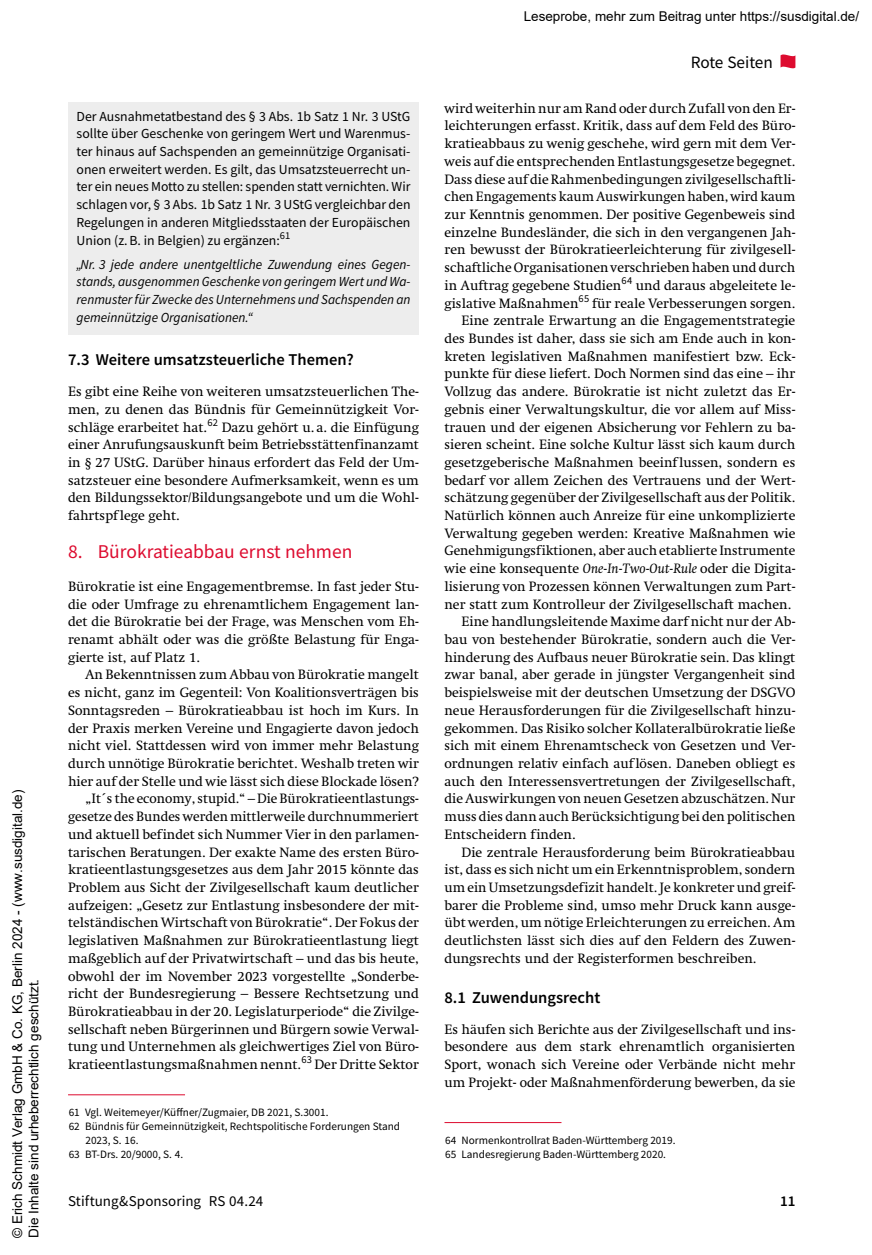
<style>
.page{position:relative;width:872px;height:1255px;background:#fff}
.page>*{position:absolute;margin:0;border:0;box-sizing:border-box;transform-origin:0 0}
.t1{font:19.5px "Source Sans Pro";color:#dd0b2f}
.t2{font:17.25px "Source Sans Pro";letter-spacing:-.005em;color:#000}
.t3{font:600 16.5px "Source Sans Pro";color:#000}
.t4{font:15px "Source Sans Pro";letter-spacing:.005em;color:#000}
.t5{font:600 15px "Source Sans Pro";color:#000}
.t6{font:13.8px/17.7px "Swift LT Pro";color:#000;text-align:justify}
.t7{font:13.8px/17.7px "Source Sans Pro";color:#000;text-align:justify}
.t8{font:italic 13.8px/17.7px "Source Sans Pro";color:#000;text-align:justify}
.t9{font:13.5px/16.2px "Arial";color:#000}
.t10{font:11.25px/13.8px "Source Sans Pro";color:#000}
.s1{font-style:italic}
</style>
<div class="page">
<svg style="left:780px;top:54px;width:15px;height:14px"></svg>
<div style="left:68px;top:102px;width:351px;height:232px;background:#ededed"></div>
<hr style="left:68px;top:1094px;width:117px;height:1px;background:#dd0b2f">
<hr style="left:444px;top:1122px;width:117px;height:1px;background:#dd0b2f">
<p class="t9" style="left:9px;top:1237px;width:450px;rotate:-90deg">© Erich Schmidt Verlag GmbH &amp; Co. KG, Berlin 2024 - (www.susdigital.de)<br>Die Inhalte sind urheberrechtlich geschützt.</p>
<p class="t9" style="left:523px;top:8px;width:337px">Leseprobe, mehr zum Beitrag unter https://susdigital.de/</p>
<p class="t7" style="left:77px;top:107px;width:335px">Der Ausnahmetatbestand des § 3 Abs. 1b Satz 1 Nr. 3 UStG sollte über Geschenke von geringem Wert und Warenmus&shy;ter hinaus auf Sachspenden an gemeinnützige Organisati&shy;onen erweitert werden. Es gilt, das Umsatzsteuerrecht un&shy;ter ein neues Motto zu stellen: spenden statt vernichten. Wir schlagen vor, § 3 Abs. 1b Satz 1 Nr. 3 UStG vergleichbar den Regelungen in anderen Mitgliedsstaaten der Europäischen Union (z.B. in Belgien) zu ergänzen:<sup>61</sup></p>
<p class="t8" style="left:77px;top:255px;width:335px">„Nr. 3 jede andere unentgeltliche Zuwendung eines Gegen&shy;stands, ausgenommen Geschenke von geringem Wert und Wa&shy;renmuster für Zwecke des Unternehmens und Sachspenden an gemeinnützige Organisationen.“</p>
<p class="t3" style="left:68px;top:349px;width:287px">7.3 Weitere umsatzsteuerliche Themen?</p>
<p class="t6" style="left:68px;top:382px;width:352px">Es gibt eine Reihe von weiteren umsatzsteuerlichen The&shy;men, zu denen das Bündnis für Gemeinnützigkeit Vor&shy;schläge erarbeitet hat.<sup>62</sup> Dazu gehört u.a. die Einfügung einer Anrufungsauskunft beim Betriebsstättenfinanzamt in § 27 UStG. Darüber hinaus erfordert das Feld der Um&shy;satzsteuer eine besondere Aufmerksamkeit, wenn es um den Bildungssektor/Bildungsangebote und um die Wohl&shy;fahrtspflege geht.</p>
<h1 class="t1" style="left:68px;top:539px;width:286px">8. Bürokratieabbau ernst nehmen</h1>
<p class="t6" style="left:68px;top:577px;width:352px">Bürokratie ist eine Engagementbremse. In fast jeder Stu&shy;die oder Umfrage zu ehrenamtlichem Engagement lan&shy;det die Bürokratie bei der Frage, was Menschen vom Eh&shy;renamt abhält oder was die größte Belastung für Enga&shy;gierte ist, auf Platz 1.</p>
<p class="t6" style="left:68px;top:666px;width:352px;text-align:right">An Bekenntnissen zum Abbau von Bürokratie mangelt<br>es nicht, ganz im Gegenteil: Von Koalitionsverträgen bis Sonntagsreden – Bürokratieabbau ist hoch im Kurs. In der Praxis merken Vereine und Engagierte davon jedoch nicht viel. Stattdessen wird von immer mehr Belastung durch unnötige Bürokratie berichtet. Weshalb treten wir hier auf der Stelle und wie lässt sich diese Blockade lösen? „It´s the economy, stupid.“ – Die Bürokratieentlastungs&shy;gesetze des Bundes werden mittlerweile durchnummeriert und aktuell befindet sich Nummer Vier in den parlamen&shy;tarischen Beratungen. Der exakte Name des ersten Büro&shy;kratieentlastungsgesetzes aus dem Jahr 2015 könnte das Problem aus Sicht der Zivilgesellschaft kaum deutlicher aufzeigen: „Gesetz zur Entlastung insbesondere der mit&shy;telständischen Wirtschaft von Bürokratie“. Der Fokus der legislativen Maßnahmen zur Bürokratieentlastung liegt maßgeblich auf der Privatwirtschaft – und das bis heute, obwohl der im November 2023 vorgestellte „Sonderbe&shy;richt der Bundesregierung – Bessere Rechtsetzung und Bürokratieabbau in der 20. Legislaturperiode“ die Zivilge&shy;sellschaft neben Bürgerinnen und Bürgern sowie Verwal&shy;tung und Unternehmen als gleichwertiges Ziel von Büro&shy;kratieentlastungsmaßnahmen nennt.<sup>63</sup> Der Dritte Sektor</p>
<p class="t10" style="left:69px;top:1105px;width:261px">61 Vgl. Weitemeyer/Küffner/Zugmaier, DB 2021, S.3001.</p>
<p class="t10" style="left:69px;top:1119px;width:333px">62 Bündnis für Gemeinnützigkeit, Rechtspolitische Forderungen Stand</p>
<p class="t10" style="left:85px;top:1132px;width:55px">2023, S. 16.</p>
<p class="t10" style="left:69px;top:1146px;width:116px">63 BT-Drs. 20/9000, S. 4.</p>
<p class="t2" style="left:690px;top:51px;width:84px">Rote Seiten</p>
<p class="t6" style="left:444px;top:99px;width:352px">wird weiterhin nur am Rand oder durch Zufall von den Er-</p>
<p class="t6" style="left:444px;top:117px;width:352px">leichterungen erfasst. Kritik, dass auf dem Feld des Büro-</p>
<p class="t6" style="left:444px;top:135px;width:352px">kratieabbaus zu wenig geschehe, wird gern mit dem Ver-</p>
<p class="t6" style="left:444px;top:152px;width:352px">weis auf die entsprechenden Entlastungsgesetze begegnet.</p>
<p class="t6" style="left:444px;top:170px;width:352px">Dass diese auf die Rahmenbedingungen zivilgesellschaftli-</p>
<p class="t6" style="left:444px;top:188px;width:352px">chen Engagements kaum Auswirkungen haben, wird kaum</p>
<p class="t6" style="left:444px;top:205px;width:352px">zur Kenntnis genommen. Der positive Gegenbeweis sind</p>
<p class="t6" style="left:444px;top:223px;width:352px">einzelne Bundesländer, die sich in den vergangenen Jah-</p>
<p class="t6" style="left:444px;top:241px;width:352px">ren bewusst der Bürokratieerleichterung für zivilgesell-</p>
<p class="t6" style="left:444px;top:258px;width:352px">schaftliche Organisationen verschrieben haben und durch</p>
<p class="t6" style="left:444px;top:276px;width:352px">in Auftrag gegebene Studien<sup>64</sup> und daraus abgeleitete le-</p>
<p class="t6" style="left:444px;top:294px;width:352px">gislative Maßnahmen<sup>65</sup> für reale Verbesserungen sorgen.</p>
<p class="t6" style="left:461px;top:312px;width:335px">Eine zentrale Erwartung an die Engagementstrategie</p>
<p class="t6" style="left:444px;top:329px;width:352px">des Bundes ist daher, dass sie sich am Ende auch in kon-</p>
<p class="t6" style="left:444px;top:347px;width:352px">kreten legislativen Maßnahmen manifestiert bzw. Eck-</p>
<p class="t6" style="left:444px;top:365px;width:352px">punkte für diese liefert. Doch Normen sind das eine – ihr</p>
<p class="t6" style="left:444px;top:382px;width:352px">Vollzug das andere. Bürokratie ist nicht zuletzt das Er-</p>
<p class="t6" style="left:444px;top:400px;width:352px">gebnis einer Verwaltungskultur, die vor allem auf Miss-</p>
<p class="t6" style="left:444px;top:418px;width:352px">trauen und der eigenen Absicherung vor Fehlern zu ba-</p>
<p class="t6" style="left:444px;top:435px;width:352px">sieren scheint. Eine solche Kultur lässt sich kaum durch</p>
<p class="t6" style="left:444px;top:453px;width:352px">gesetzgeberische Maßnahmen beeinflussen, sondern es</p>
<p class="t6" style="left:444px;top:471px;width:352px">bedarf vor allem Zeichen des Vertrauens und der Wert-</p>
<p class="t6" style="left:444px;top:489px;width:352px">schätzung gegenüber der Zivilgesellschaft aus der Politik.</p>
<p class="t6" style="left:444px;top:506px;width:352px">Natürlich können auch Anreize für eine unkomplizierte</p>
<p class="t6" style="left:444px;top:524px;width:352px">Verwaltung gegeben werden: Kreative Maßnahmen wie</p>
<p class="t6" style="left:444px;top:542px;width:352px">Genehmigungsfiktionen, aber auch etablierte Instrumente</p>
<p class="t6" style="left:444px;top:559px;width:352px">wie eine konsequente <span class="s1">One-In-Two-Out-Rule</span> oder die Digita-</p>
<p class="t6" style="left:444px;top:577px;width:352px">lisierung von Prozessen können Verwaltungen zum Part-</p>
<p class="t6" style="left:444px;top:595px;width:348px">ner statt zum Kontrolleur der Zivilgesellschaft machen.</p>
<p class="t6" style="left:461px;top:612px;width:335px">Eine handlungsleitende Maxime darf nicht nur der Ab-</p>
<p class="t6" style="left:444px;top:630px;width:352px">bau von bestehender Bürokratie, sondern auch die Ver-</p>
<p class="t6" style="left:444px;top:648px;width:352px">hinderung des Aufbaus neuer Bürokratie sein. Das klingt</p>
<p class="t6" style="left:444px;top:666px;width:352px">zwar banal, aber gerade in jüngster Vergangenheit sind</p>
<p class="t6" style="left:444px;top:683px;width:352px">beispielsweise mit der deutschen Umsetzung der DSGVO</p>
<p class="t6" style="left:444px;top:701px;width:352px">neue Herausforderungen für die Zivilgesellschaft hinzu-</p>
<p class="t6" style="left:444px;top:719px;width:352px">gekommen. Das Risiko solcher Kollateralbürokratie ließe</p>
<p class="t6" style="left:444px;top:736px;width:352px">sich mit einem Ehrenamtscheck von Gesetzen und Ver-</p>
<p class="t6" style="left:444px;top:754px;width:352px">ordnungen relativ einfach auflösen. Daneben obliegt es</p>
<p class="t6" style="left:444px;top:772px;width:352px">auch den Interessensvertretungen der Zivilgesellschaft,</p>
<p class="t6" style="left:444px;top:789px;width:352px">die Auswirkungen von neuen Gesetzen abzuschätzen. Nur</p>
<p class="t6" style="left:444px;top:807px;width:352px">muss dies dann auch Berücksichtigung bei den politischen</p>
<p class="t6" style="left:444px;top:825px;width:133px">Entscheidern finden.</p>
<p class="t6" style="left:461px;top:843px;width:335px">Die zentrale Herausforderung beim Bürokratieabbau</p>
<p class="t6" style="left:444px;top:860px;width:352px">ist, dass es sich nicht um ein Erkenntnisproblem, sondern</p>
<p class="t6" style="left:444px;top:878px;width:352px">um ein Umsetzungsdefizit handelt. Je konkreter und greif-</p>
<p class="t6" style="left:444px;top:896px;width:352px">barer die Probleme sind, umso mehr Druck kann ausge-</p>
<p class="t6" style="left:444px;top:913px;width:352px">übt werden, um nötige Erleichterungen zu erreichen. Am</p>
<p class="t6" style="left:444px;top:931px;width:352px">deutlichsten lässt sich dies auf den Feldern des Zuwen-</p>
<p class="t6" style="left:444px;top:949px;width:314px">dungsrechts und der Registerformen beschreiben.</p>
<p class="t3" style="left:444px;top:986px;width:157px">8.1 Zuwendungsrecht</p>
<p class="t6" style="left:444px;top:1020px;width:352px">Es häufen sich Berichte aus der Zivilgesellschaft und ins&shy;besondere aus dem stark ehrenamtlich organisierten Sport, wonach sich Vereine oder Verbände nicht mehr um Projekt- oder Maßnahmenförderung bewerben, da sie</p>
<p class="t10" style="left:445px;top:1132px;width:232px">64 Normenkontrollrat Baden-Württemberg 2019.<br>65 Landesregierung Baden-Württemberg 2020.</p>
<p class="t4" style="left:68px;top:1191px;width:197px">Stiftung&amp;Sponsoring RS 04.24</p>
<p class="t5" style="left:780px;top:1191px;width:17px">11</p>
</div>
